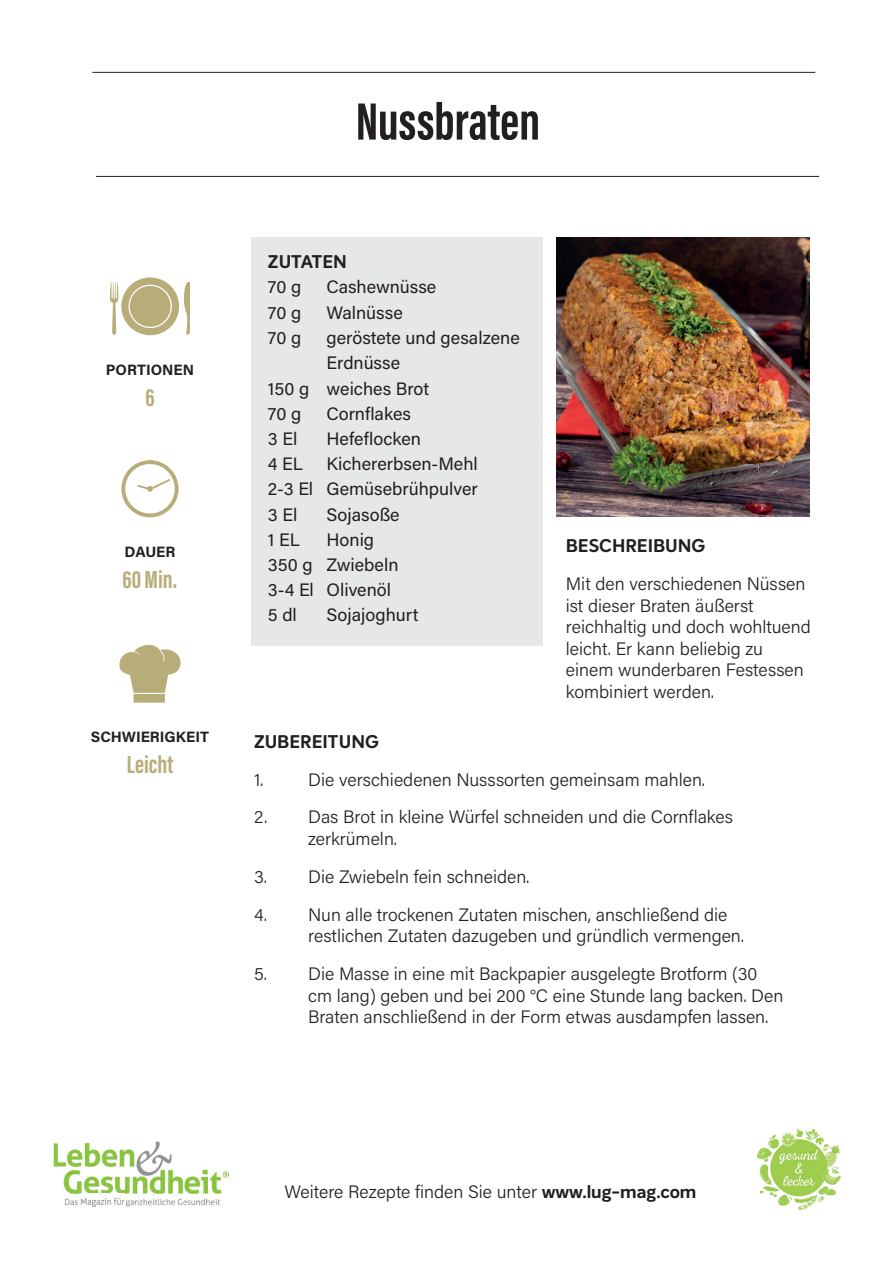
<style>
.page{position:relative;width:893px;height:1263px;background:#fff}
.page>*{position:absolute;margin:0;border:0;box-sizing:border-box;transform-origin:0 0}
.t1{font:700 54px "Acumin Pro Extra Cond";color:#231f20}
.t2{font:700 25.5px "Acumin Pro Extra Cond";color:#b8ac78}
.t3{font:300 18px/21.6px "Acumin Pro";color:#231f20}
.t4{font:18px/25.2px "Acumin Pro";color:#231f20;text-align:justify}
.t5{font:700 18px "Intelo";color:#231f20}
.t6{font:700 15px "Acumin Pro";color:#231f20}
.s1{font-family:"Intelo Alt";font-weight:700}
</style>
<div class="page">
<img style="left:556px;top:238px;width:253px;height:278px">
<div style="left:251px;top:238px;width:291px;height:408px;background:#e6e7e9"></div>
<svg style="left:121px;top:460px;width:58px;height:57px"></svg>
<svg style="left:110px;top:277px;width:80px;height:58px"></svg>
<svg style="left:119px;top:644px;width:62px;height:59px"></svg>
<hr style="left:92px;top:72px;width:723px;height:1px;background:#231f20">
<hr style="left:96px;top:176px;width:723px;height:1px;background:#231f20">
<img style="left:756px;top:1128px;width:85px;height:83px">
<img style="left:54px;top:1141px;width:174px;height:65px">
<img style="left:83px;top:1194px;width:41px;height:12px">
<h1 class="t1" style="left:356px;top:88px;width:186px">Nussbraten</h1>
<p class="t6" style="left:106px;top:359px;width:90px">PORTIONEN</p>
<h2 class="t2" style="left:145px;top:381px;width:11px">6</h2>
<p class="t6" style="left:125px;top:542px;width:52px">DAUER</p>
<h2 class="t2" style="left:123px;top:564px;width:56px">60 Min.</h2>
<p class="t6" style="left:91px;top:727px;width:120px">SCHWIERIGKEIT</p>
<h2 class="t2" style="left:127px;top:749px;width:48px">Leicht</h2>
<p class="t5" style="left:268px;top:251px;width:81px">ZUTATEN</p>
<p class="t4" style="left:268px;top:274px;width:35px">70 g</p>
<p class="t4" style="left:327px;top:274px;width:111px">Cashewnüsse</p>
<p class="t4" style="left:268px;top:299px;width:35px">70 g</p>
<p class="t4" style="left:327px;top:299px;width:78px">Walnüsse</p>
<p class="t4" style="left:268px;top:324px;width:35px">70 g</p>
<p class="t4" style="left:327px;top:324px;width:195px">geröstete und gesalzene</p>
<p class="t4" style="left:327px;top:350px;width:75px">Erdnüsse</p>
<p class="t4" style="left:268px;top:375px;width:163px">150 g weiches Brot</p>
<p class="t4" style="left:268px;top:400px;width:35px">70 g</p>
<p class="t4" style="left:327px;top:400px;width:86px">Cornflakes</p>
<p class="t4" style="left:268px;top:425px;width:31px">3 El</p>
<p class="t4" style="left:327px;top:425px;width:96px">Hefeflocken</p>
<p class="t4" style="left:268px;top:451px;width:37px">4 EL</p>
<p class="t4" style="left:268px;top:451px;width:211px;text-indent:59px">Kichererbsen-Mehl 2-3 El Gemüsebrühpulver 3 El</p>
<p class="t4" style="left:327px;top:501px;width:75px">Sojasoße</p>
<p class="t4" style="left:268px;top:526px;width:132px;text-align:left;text-indent:59px">Honig<br>350 g Zwiebeln<br>3-4 El Olivenöl<br>5 dl</p>
<p class="t4" style="left:268px;top:526px;width:33px">1 EL</p>
<p class="t4" style="left:327px;top:602px;width:93px">Sojajoghurt</p>
<p class="t5" style="left:566px;top:534px;width:141px">BESCHREIBUNG</p>
<p class="t3" style="left:566px;top:572px;width:247px">Mit den verschiedenen Nüssen ist dieser Braten äußerst reichhaltig und doch wohltuend leicht. Er kann beliebig zu einem wunderbaren Festessen kombiniert werden.</p>
<p class="t5" style="left:254px;top:730px;width:126px">ZUBEREITUNG</p>
<p class="t3" style="left:254px;top:768px;width:11px">1.</p>
<p class="t3" style="left:308px;top:768px;width:399px">Die verschiedenen Nusssorten gemeinsam mahlen.</p>
<p class="t3" style="left:308px;top:806px;width:426px;text-indent:-54px">2. Das Brot in kleine Würfel schneiden und die Cornflakes zerkrümeln.</p>
<p class="t3" style="left:254px;top:865px;width:277px">3. Die Zwiebeln fein schneiden.</p>
<p class="t3" style="left:308px;top:903px;width:437px;text-indent:-54px">4. Nun alle trockenen Zutaten mischen, anschließend die restlichen Zutaten dazugeben und gründlich vermengen.</p>
<p class="t3" style="left:308px;top:962px;width:477px;text-indent:-54px">5. Die Masse in eine mit Backpapier ausgelegte Brotform (30 cm lang) geben und bei 200 °C eine Stunde lang backen. Den<br>Braten anschließend in der Form etwas ausdampfen lassen.</p>
<p class="t3" style="left:284px;top:1180px;width:414px">Weitere Rezepte finden Sie unter <span class="s1">www.lug-mag.com</span></p>
</div>
